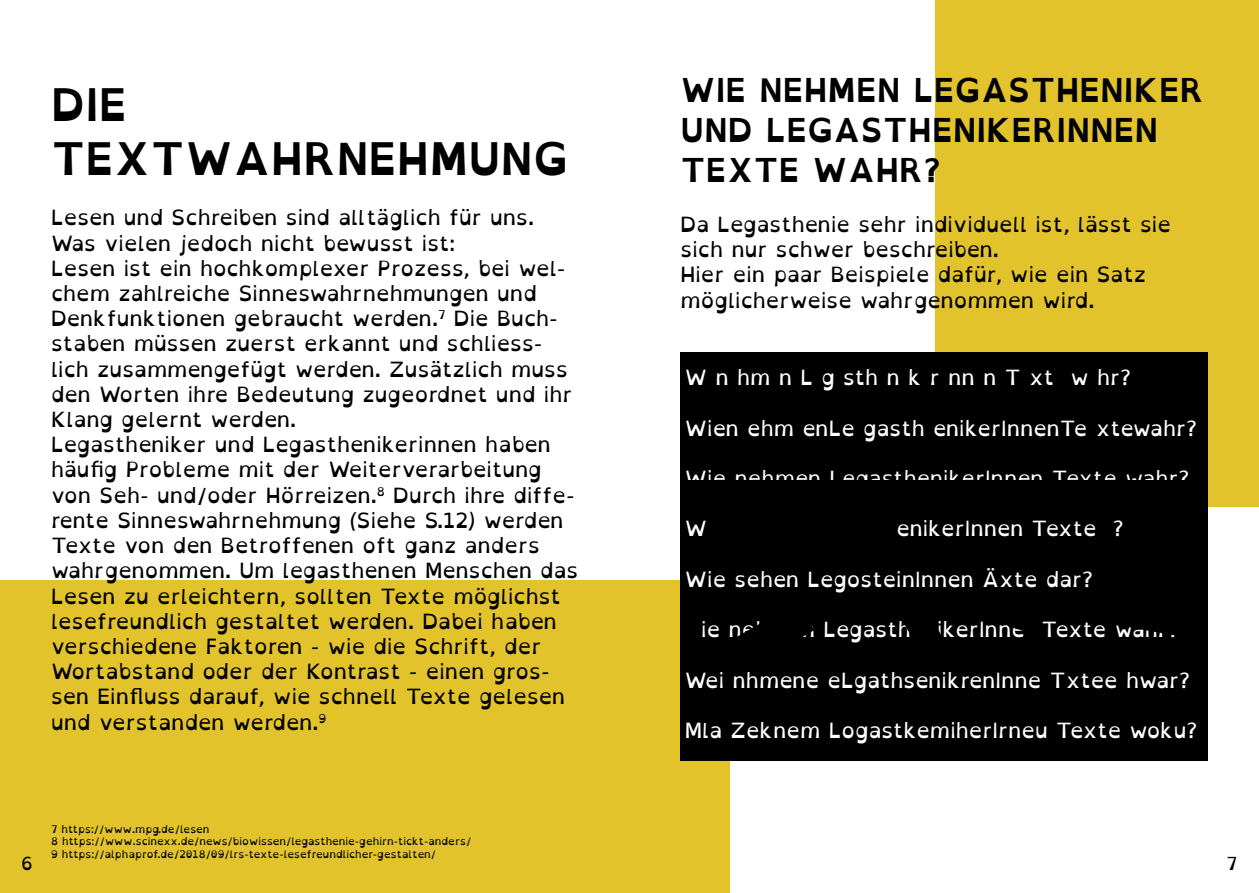
<style>
.page{position:relative;width:1259px;height:893px;background:#fff}
.page>*{position:absolute;margin:0;border:0;box-sizing:border-box;transform-origin:0 0}
.t1{font:700 45px/54px "Open Dyslexic";color:#000}
.t2{font:700 33px/39.6px "Open Dyslexic";color:#000}
.t3{font:21px/25.2px "Open Dyslexic";color:#000}
.t4{font:21px "Open Dyslexic";color:#fff}
.t5{font:18px "Open Dyslexic";color:#000}
.t6{font:10.5px/12.6px "Open Dyslexic";color:#000}
</style>
<div class="page">
<div style="left:0;top:580px;width:730px;height:313px;background:#e2c32c"></div>
<div style="left:935px;top:0;width:324px;height:506px;background:#e2c32c"></div>
<div style="left:680px;top:352px;width:528px;height:409px;background:#000"></div>
<h1 class="t1" style="left:51px;top:79px;width:519px">DIE<br>TEXTWAHRNEHMUNG</h1>
<p class="t3" style="left:51px;top:206px;width:529px">Lesen und Schreiben sind alltäglich für uns.<br>Was vielen jedoch nicht bewusst ist:<br>Lesen ist ein hochkomplexer Prozess, bei wel&shy;chem zahlreiche Sinneswahrnehmungen und Denkfunktionen gebraucht werden.<sup>7</sup> Die Buch&shy;staben müssen zuerst erkannt und schliess&shy;lich zusammengefügt werden. Zusätzlich muss den Worten ihre Bedeutung zugeordnet und ihr Klang gelernt werden.<br>Legastheniker und Legasthenikerinnen haben häufig Probleme mit der Weiterverarbeitung von Seh- und/oder Hörreizen.<sup>8</sup> Durch ihre diffe&shy;rente Sinneswahrnehmung (Siehe S.12) werden Texte von den Betroffenen oft ganz anders wahrgenommen. Um legasthenen Menschen das Lesen zu erleichtern, sollten Texte möglichst lesefreundlich gestaltet werden. Dabei haben verschiedene Faktoren - wie die Schrift, der Wortabstand oder der Kontrast - einen gros&shy;sen Einfluss darauf, wie schnell Texte gelesen und verstanden werden.<sup>9</sup></p>
<h2 class="t2" style="left:680px;top:71px;width:525px">WIE NEHMEN LEGASTHENIKER<br>UND LEGASTHENIKERINNEN<br>TEXTE WAHR?</h2>
<p class="t3" style="left:680px;top:212px;width:492px">Da Legasthenie sehr individuell ist, lässt sie sich nur schwer beschreiben.<br>Hier ein paar Beispiele dafür, wie ein Satz möglicherweise wahrgenommen wird.</p>
<p class="t4" style="left:685px;top:366px;width:448px">W n hm n L g sth n k r nn n T xt w hr?</p>
<p class="t4" style="left:685px;top:416px;width:514px">Wien ehm enLe gasth enikerInnenTe xtewahr?</p>
<p class="t4" style="left:685px;top:466px;width:506px">Wie nehmen LegasthenikerInnen Texte wahr?</p>
<p class="t4" style="left:685px;top:517px;width:24px">W</p>
<p class="t4" style="left:896px;top:517px;width:229px">enikerInnen Texte ?</p>
<p class="t4" style="left:685px;top:567px;width:410px">Wie sehen LegosteinInnen Äxte dar?</p>
<p class="t4" style="left:701px;top:618px;width:479px">ie nehmen LegasthenikerInne Texte wahr?</p>
<p class="t4" style="left:685px;top:668px;width:507px">Wei nhmene eLgathsenikrenInne Txtee hwar?</p>
<p class="t4" style="left:685px;top:718px;width:514px">Mla Zeknem LogastkemiherIrneu Texte woku?</p>
<p class="t6" style="left:51px;top:823px;width:422px">7 https://www.mpg.de/lesen<br>8 https://www.scinexx.de/news/biowissen/legasthenie-gehirn-tickt-anders/<br>9 https://alphaprof.de/2018/09/lrs-texte-lesefreundlicher-gestalten/</p>
<p class="t5" style="left:21px;top:853px;width:13px">6</p>
<p class="t5" style="left:1226px;top:853px;width:12px">7</p>
</div>
